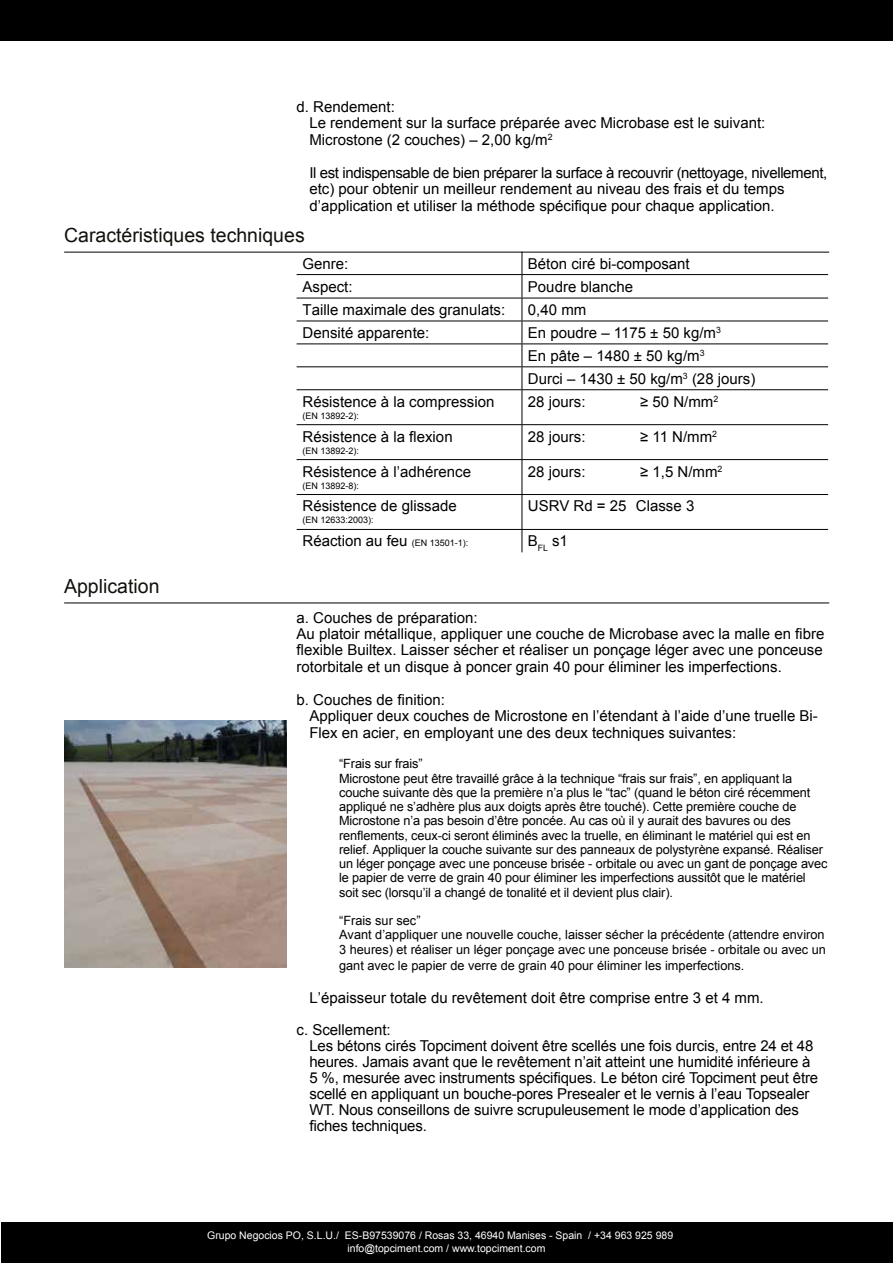
<style>
.page{position:relative;width:893px;height:1263px;background:#fff}
.page>*{position:absolute;margin:0;border:0;box-sizing:border-box;transform-origin:0 0}
.t1{font:19.5px "Arial";color:#12110c}
.t2{font:15px/16px "Arial";color:#000}
.t3{font:12.75px/14.2px "Arial";letter-spacing:-.01em;color:#000}
.t4{font:10.5px "Arial";color:#fff}
.t5{font:9px "Arial";color:#000}
.s1{font-size:9px}
</style>
<div class="page">
<div style="left:1px;top:1222px;width:892px;height:41px;background:#000"></div>
<div style="left:0;top:0;width:893px;height:41px;background:#000"></div>
<img style="left:64px;top:720px;width:222px;height:247px">
<hr style="left:64px;top:252px;width:765px;height:1px;background:#000">
<hr style="left:64px;top:603px;width:765px;height:1px;background:#000">
<hr style="left:297px;top:274px;width:225px;height:1px;background:#000">
<hr style="left:522px;top:274px;width:306px;height:1px;background:#000">
<hr style="left:297px;top:298px;width:225px;height:1px;background:#000">
<hr style="left:522px;top:298px;width:306px;height:1px;background:#000">
<hr style="left:297px;top:321px;width:225px;height:1px;background:#000">
<hr style="left:522px;top:321px;width:306px;height:1px;background:#000">
<hr style="left:297px;top:343px;width:225px;height:1px;background:#000">
<hr style="left:522px;top:343px;width:306px;height:1px;background:#000">
<hr style="left:297px;top:366px;width:225px;height:1px;background:#000">
<hr style="left:522px;top:366px;width:306px;height:1px;background:#000">
<svg style="left:522px;top:252px;width:1px;height:137px"></svg>
<hr style="left:297px;top:389px;width:225px;height:1px;background:#000">
<hr style="left:522px;top:389px;width:306px;height:1px;background:#000">
<hr style="left:522px;top:390px;width:1px;height:34px;background:#000">
<hr style="left:297px;top:424px;width:225px;height:1px;background:#000">
<hr style="left:522px;top:424px;width:306px;height:1px;background:#000">
<hr style="left:522px;top:425px;width:1px;height:34px;background:#000">
<hr style="left:297px;top:459px;width:225px;height:1px;background:#000">
<hr style="left:522px;top:459px;width:306px;height:1px;background:#000">
<hr style="left:522px;top:460px;width:1px;height:34px;background:#000">
<hr style="left:297px;top:494px;width:225px;height:1px;background:#000">
<hr style="left:522px;top:494px;width:306px;height:1px;background:#000">
<hr style="left:522px;top:495px;width:1px;height:34px;background:#000">
<hr style="left:297px;top:529px;width:225px;height:1px;background:#000">
<hr style="left:522px;top:529px;width:306px;height:1px;background:#000">
<svg style="left:522px;top:530px;width:1px;height:22px"></svg>
<p class="t2" style="left:309px;top:99px;width:458px;line-height:16.5px;text-indent:-13px">d. Rendement:<br>Le rendement sur la surface préparée avec Microbase est le suivant:<br>Microstone (2 couches) – 2,00 kg/m<sup>2</sup></p>
<p class="t2" style="left:309px;top:165px;width:519px;line-height:16.5px">Il est indispensable de bien préparer la surface à recouvrir (nettoyage, nivellement, etc) pour obtenir un meilleur rendement au niveau des frais et du temps d’application et utiliser la méthode spécifique pour chaque application.</p>
<h1 class="t1" style="left:64px;top:222px;width:242px">Caractéristiques techniques</h1>
<p class="t2" style="left:303px;top:255px;width:47px">Genre:</p>
<p class="t2" style="left:528px;top:255px;width:163px">Béton ciré bi-composant</p>
<p class="t2" style="left:303px;top:278px;width:52px">Aspect:</p>
<p class="t2" style="left:528px;top:278px;width:107px">Poudre blanche</p>
<p class="t2" style="left:303px;top:302px;width:204px">Taille maximale des granulats:</p>
<p class="t2" style="left:528px;top:302px;width:60px">0,40 mm</p>
<p class="t2" style="left:303px;top:325px;width:128px">Densité apparente:</p>
<p class="t2" style="left:528px;top:321px;width:229px;line-height:23px">En poudre – 1175 ± 50 kg/m<sup>3<br></sup>En pâte – 1480 ± 50 kg/m<sup>3<br></sup>Durci – 1430 ± 50 kg/m<sup>3</sup> (28 jours)</p>
<p class="t2" style="left:303px;top:393px;width:193px">Résistence à la compression</p>
<p class="t5" style="left:303px;top:410px;width:58px">(EN 13892-2):</p>
<p class="t2" style="left:528px;top:393px;width:59px">28 jours:</p>
<p class="t2" style="left:640px;top:393px;width:80px">≥ 50 N/mm<sup>2</sup></p>
<p class="t2" style="left:303px;top:428px;width:152px">Résistence à la flexion</p>
<p class="t5" style="left:303px;top:444px;width:58px">(EN 13892-2):</p>
<p class="t2" style="left:528px;top:428px;width:59px">28 jours:</p>
<p class="t2" style="left:640px;top:428px;width:78px">≥ 11 N/mm<sup>2</sup></p>
<p class="t2" style="left:303px;top:463px;width:170px">Résistence à l’adhérence</p>
<p class="t5" style="left:303px;top:479px;width:58px">(EN 13892-8):</p>
<p class="t2" style="left:528px;top:463px;width:59px">28 jours:</p>
<p class="t2" style="left:640px;top:463px;width:84px">≥ 1,5 N/mm<sup>2</sup></p>
<p class="t2" style="left:303px;top:498px;width:156px">Résistence de glissade</p>
<p class="t5" style="left:303px;top:514px;width:73px">(EN 12633:2003):</p>
<p class="t2" style="left:528px;top:498px;width:168px">USRV Rd = 25 Classe 3</p>
<h1 class="t1" style="left:64px;top:573px;width:97px">Application</h1>
<p class="t2" style="left:303px;top:533px;width:167px">Réaction au feu <span class="s1">(EN 13501-1):</span></p>
<p class="t2" style="left:528px;top:533px;width:41px">B<sub>FL</sub> s1</p>
<p class="t2" style="left:297px;top:610px;width:529px">a. Couches de préparation:<br>Au platoir métallique, appliquer une couche de Microbase avec la malle en fibre flexible Builtex. Laisser sécher et réaliser un ponçage léger avec une ponceuse rotorbitale et un disque à poncer grain 40 pour éliminer les imperfections.</p>
<p class="t2" style="left:309px;top:691px;width:510px;line-height:16.5px;text-indent:-13px">b. Couches de finition:<br>Appliquer deux couches de Microstone en l’étendant à l’aide d’une truelle Bi-<br>Flex en acier, en employant une des deux techniques suivantes:</p>
<p class="t3" style="left:339px;top:757px;width:490px">“Frais sur frais”<br>Microstone peut être travaillé grâce à la technique “frais sur frais”, en appliquant la couche suivante dès que la première n’a plus le “tac” (quand le béton ciré récemment appliqué ne s’adhère plus aux doigts après être touché). Cette première couche de Microstone n’a pas besoin d’être poncée. Au cas où il y aurait des bavures ou des renflements, ceux-ci seront éliminés avec la truelle, en éliminant le matériel qui est en relief. Appliquer la couche suivante sur des panneaux de polystyrène expansé. Réaliser un léger ponçage avec une ponceuse brisée - orbitale ou avec un gant de ponçage avec le papier de verre de grain 40 pour éliminer les imperfections aussitôt que le matériel soit sec (lorsqu’il a changé de tonalité et il devient plus clair).</p>
<p class="t3" style="left:339px;top:914px;width:488px">“Frais sur sec”<br>Avant d’appliquer une nouvelle couche, laisser sécher la précédente (attendre environ<br>3 heures) et réaliser un léger ponçage avec une ponceuse brisée - orbitale ou avec un</p>
<p class="t3" style="left:339px;top:959px;width:407px">gant avec le papier de verre de grain 40 pour éliminer les imperfections.</p>
<p class="t2" style="left:297px;top:981px;width:469px;line-height:32.1px;text-indent:13px">L’épaisseur totale du revêtement doit être comprise entre 3 et 4 mm. c. Scellement:</p>
<p class="t2" style="left:309px;top:1038px;width:510px">Les bétons cirés Topciment doivent être scellés une fois durcis, entre 24 et 48 heures. Jamais avant que le revêtement n’ait atteint une humidité inférieure à 5 %, mesurée avec instruments spécifiques. Le béton ciré Topciment peut être scellé en appliquant un bouche-pores Presealer et le vernis à l’eau Topsealer WT. Nous conseillons de suivre scrupuleusement le mode d’application des fiches techniques.</p>
<p class="t4" style="left:207px;top:1228px;width:468px">Grupo Negocios PO, S.L.U./ ES-B97539076 / Rosas 33, 46940 Manises - Spain / +34 963 925 989</p>
<p class="t4" style="left:347px;top:1241px;width:199px">info@topciment.com / www.topciment.com</p>
</div>
